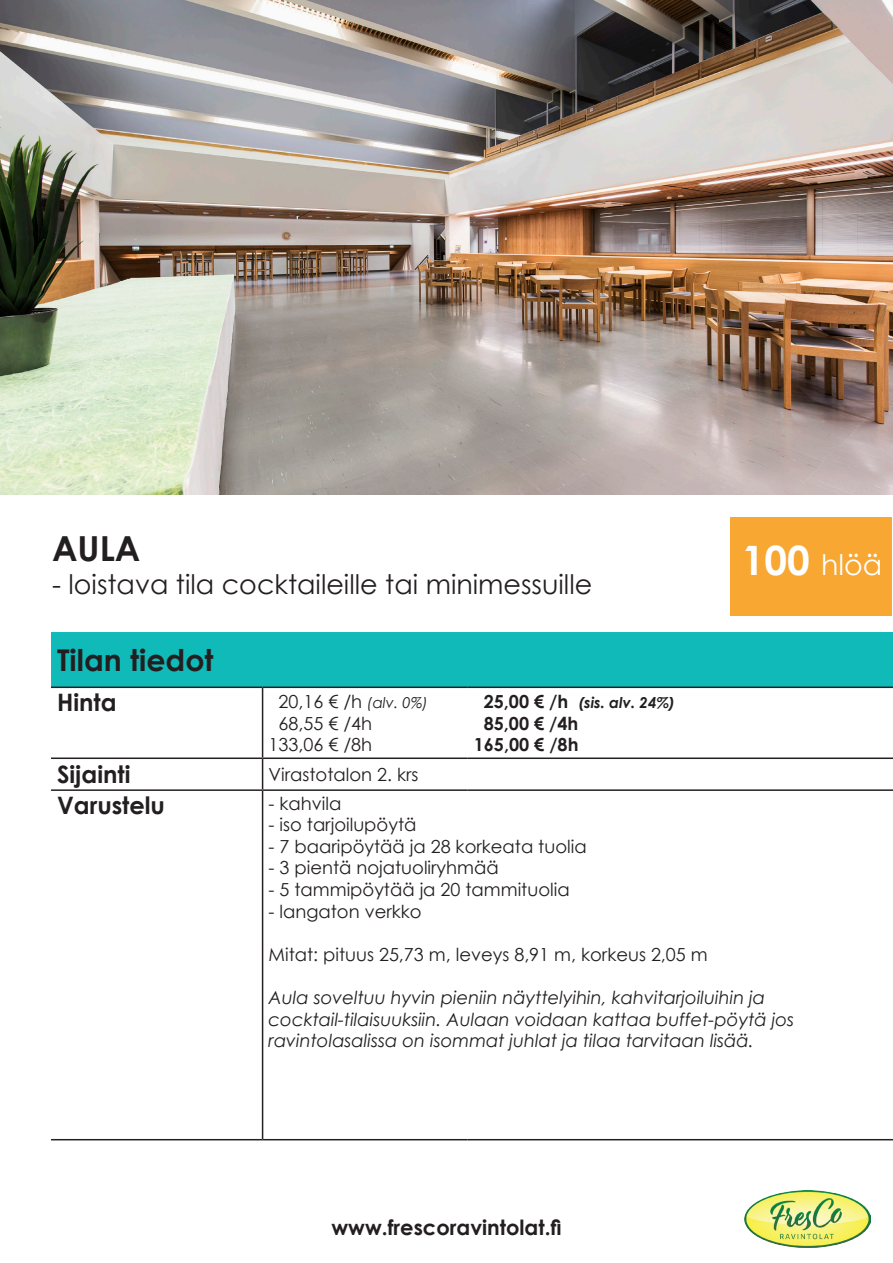
<style>
.page{position:relative;width:893px;height:1263px;background:#fff}
.page>*{position:absolute;margin:0;border:0;box-sizing:border-box;transform-origin:0 0}
.t1{font:700 34.5px "Century Gothic";color:#231f20}
.t2{font:700 30px "Century Gothic";color:#231f20}
.t3{font:28.5px "Century Gothic";color:#fff}
.t4{font:27px "Century Gothic";color:#231f20}
.t5{font:700 24px "Century Gothic";color:#231f20}
.t6{font:700 21px "Century Gothic";color:#231f20}
.t7{font:18px "Century Gothic";color:#231f20}
.t8{font:italic 18px "Century Gothic";color:#231f20}
.t9{font:700 18px "Century Gothic";color:#231f20}
.t10{font:italic 700 15px "Century Gothic";color:#231f20}
.s1{font-style:italic;font-size:15px}
.s2{font-style:normal;font-size:18px}
.s3{font-weight:700;font-size:40.5px}
</style>
<div class="page">
<div style="left:51px;top:632px;width:842px;height:54px;background:#10bab8"></div>
<hr style="left:51px;top:686px;width:212px;height:2px;background:#231f20">
<hr style="left:263px;top:686px;width:205px;height:2px;background:#231f20">
<hr style="left:262px;top:688px;width:1px;height:69px;background:#231f20">
<hr style="left:468px;top:686px;width:425px;height:2px;background:#231f20">
<hr style="left:51px;top:757px;width:212px;height:2px;background:#231f20">
<hr style="left:263px;top:757px;width:205px;height:2px;background:#231f20">
<hr style="left:262px;top:759px;width:1px;height:30px;background:#231f20">
<hr style="left:468px;top:757px;width:425px;height:2px;background:#231f20">
<hr style="left:51px;top:789px;width:212px;height:2px;background:#231f20">
<hr style="left:263px;top:789px;width:205px;height:2px;background:#231f20">
<hr style="left:262px;top:791px;width:1px;height:348px;background:#231f20">
<hr style="left:468px;top:789px;width:425px;height:2px;background:#231f20">
<hr style="left:51px;top:1139px;width:212px;height:1px;background:#231f20">
<hr style="left:263px;top:1139px;width:205px;height:1px;background:#231f20">
<hr style="left:468px;top:1139px;width:425px;height:1px;background:#231f20">
<img style="left:0;top:0;width:893px;height:495px">
<div style="left:730px;top:517px;width:162px;height:98px;background:#f7a732"></div>
<img style="left:744px;top:1190px;width:126px;height:57px">
<p class="t1" style="left:52px;top:522px;width:90px">AULA</p>
<p class="t4" style="left:52px;top:565px;width:542px">- loistava tila cocktaileille tai minimessuille</p>
<p class="t2" style="left:57px;top:637px;width:158px">Tilan tiedot</p>
<p class="t5" style="left:57px;top:684px;width:61px">Hinta</p>
<p class="t7" style="left:279px;top:689px;width:151px">20,16 € /h <span class="s1">(alv. 0%)</span></p>
<p class="t7" style="left:279px;top:710px;width:95px">68,55 € /4h</p>
<p class="t7" style="left:269px;top:732px;width:105px">133,06 € /8h</p>
<p class="t10" style="left:484px;top:691px;width:193px"><span class="s2">25,00 € /h</span> (sis. alv. 24%)</p>
<p class="t9" style="left:484px;top:709px;width:96px">85,00 € /4h</p>
<p class="t9" style="left:474px;top:731px;width:106px">165,00 € /8h</p>
<p class="t3" style="left:742px;top:545px;width:142px"><span class="s3">100</span> hlöä</p>
<p class="t5" style="left:57px;top:756px;width:75px">Sijainti</p>
<p class="t7" style="left:269px;top:762px;width:151px">Virastotalon 2. krs</p>
<p class="t5" style="left:57px;top:787px;width:110px">Varustelu</p>
<p class="t7" style="left:269px;top:790px;width:74px">- kahvila</p>
<p class="t7" style="left:269px;top:812px;width:149px">- iso tarjoilupöytä</p>
<p class="t7" style="left:269px;top:834px;width:320px">- 7 baaripöytää ja 28 korkeata tuolia</p>
<p class="t7" style="left:269px;top:855px;width:232px">- 3 pientä nojatuoliryhmää</p>
<p class="t7" style="left:269px;top:877px;width:303px">- 5 tammipöytää ja 20 tammituolia</p>
<p class="t7" style="left:269px;top:898px;width:155px">- langaton verkko</p>
<p class="t7" style="left:269px;top:942px;width:441px">Mitat: pituus 25,73 m, leveys 8,91 m, korkeus 2,05 m</p>
<p class="t8" style="left:269px;top:985px;width:498px">Aula soveltuu hyvin pieniin näyttelyihin, kahvitarjoiluihin ja</p>
<p class="t8" style="left:269px;top:1006px;width:527px">cocktail-tilaisuuksiin. Aulaan voidaan kattaa buffet-pöytä jos</p>
<p class="t8" style="left:269px;top:1028px;width:487px">ravintolasalissa on isommat juhlat ja tilaa tarvitaan lisää.</p>
<p class="t6" style="left:331px;top:1211px;width:232px">www.frescoravintolat.fi</p>
</div>
